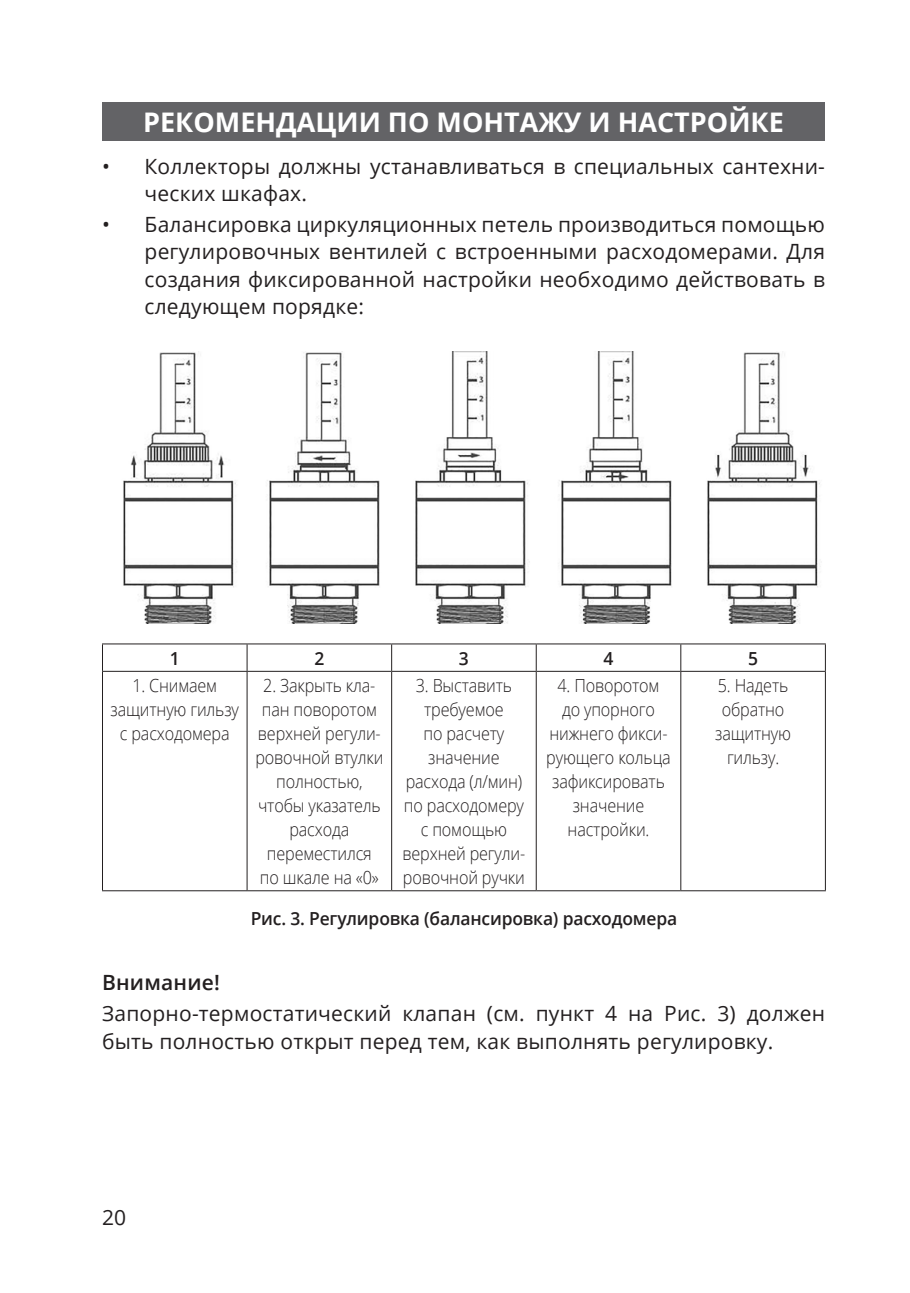
<style>
.page{position:relative;width:910px;height:1293px;background:#fff}
.page>*{position:absolute;margin:0;border:0;box-sizing:border-box;transform-origin:0 0}
.t1{font:700 27px "Open Sans";color:#fff}
.t2{font:21px/27px "Open Sans";letter-spacing:.01em;color:#231f20}
.t3{font:600 21px "Open Sans";letter-spacing:.01em;color:#231f20}
.t4{font:300 18px/24px "Open Sans";letter-spacing:-.01em;color:#231f20;text-align:center;scale:.9 1}
.t5{font:600 18px "Open Sans";letter-spacing:-.01em;color:#231f20}
</style>
<div class="page">
<div style="left:102px;top:102px;width:723px;height:39px;background:#636366"></div>
<img style="left:123px;top:352px;width:698px;height:271px">
<hr style="left:102px;top:643px;width:145px;height:1px;background:#231f20">
<svg style="left:102px;top:644px;width:1px;height:27px"></svg>
<hr style="left:247px;top:643px;width:145px;height:1px;background:#231f20">
<svg style="left:247px;top:644px;width:1px;height:27px"></svg>
<hr style="left:392px;top:643px;width:144px;height:1px;background:#231f20">
<svg style="left:391px;top:644px;width:1px;height:27px"></svg>
<hr style="left:536px;top:643px;width:145px;height:1px;background:#231f20">
<svg style="left:536px;top:644px;width:1px;height:27px"></svg>
<hr style="left:681px;top:643px;width:145px;height:1px;background:#231f20">
<svg style="left:680px;top:644px;width:1px;height:27px"></svg>
<svg style="left:825px;top:644px;width:1px;height:27px"></svg>
<hr style="left:102px;top:671px;width:145px;height:1px;background:#231f20">
<hr style="left:102px;top:672px;width:1px;height:218px;background:#231f20">
<hr style="left:247px;top:671px;width:145px;height:1px;background:#231f20">
<hr style="left:247px;top:672px;width:1px;height:218px;background:#231f20">
<hr style="left:392px;top:671px;width:144px;height:1px;background:#231f20">
<hr style="left:391px;top:672px;width:1px;height:218px;background:#231f20">
<hr style="left:536px;top:671px;width:145px;height:1px;background:#231f20">
<hr style="left:536px;top:672px;width:1px;height:218px;background:#231f20">
<hr style="left:681px;top:671px;width:145px;height:1px;background:#231f20">
<hr style="left:680px;top:672px;width:1px;height:218px;background:#231f20">
<hr style="left:825px;top:672px;width:1px;height:218px;background:#231f20">
<hr style="left:102px;top:890px;width:145px;height:1px;background:#231f20">
<hr style="left:247px;top:890px;width:145px;height:1px;background:#231f20">
<hr style="left:392px;top:890px;width:144px;height:1px;background:#231f20">
<hr style="left:536px;top:890px;width:145px;height:1px;background:#231f20">
<hr style="left:681px;top:890px;width:145px;height:1px;background:#231f20">
<h1 class="t1" style="left:143px;top:103px;width:642px">РЕКОМЕНДАЦИИ ПО МОНТАЖУ И НАСТРОЙКЕ</h1>
<p class="t2" style="left:145px;top:152px;width:682px;text-indent:-43px">• Коллекторы должны устанавливаться в специальных сантехни&shy;ческих шкафах.</p>
<p class="t2" style="left:145px;top:211px;width:682px;text-align:justify;text-indent:-43px">• Балансировка циркуляционных петель производиться помощью регулировочных вентилей с встроенными расходомерами. Для создания фиксированной настройки необходимо действовать в следующем порядке:</p>
<p class="t5" style="left:170px;top:645px;width:11px">1</p>
<p class="t5" style="left:314px;top:645px;width:11px">2</p>
<p class="t5" style="left:459px;top:645px;width:11px">3</p>
<p class="t5" style="left:604px;top:645px;width:11px">4</p>
<p class="t5" style="left:748px;top:645px;width:11px">5</p>
<p class="t4" style="left:111px;top:673px;width:144px">1. Снимаем защитную гильзу с расходомера</p>
<p class="t4" style="left:255px;top:673px;width:144px">2. Закрыть кла&shy;пан поворотом верхней регули&shy;ровочной втулки полностью, чтобы указатель расхода переместился по шкале на «0»</p>
<p class="t4" style="left:403px;top:673px;width:138px">3. Выставить требуемое<br>по расчету значение расхода (л/мин) по расходомеру с помощью верхней регули&shy;ровочной ручки</p>
<p class="t4" style="left:546px;top:673px;width:140px">4. Поворотом до упорного нижнего фикси&shy;рующего кольца зафиксировать значение настройки.</p>
<p class="t4" style="left:715px;top:673px;width:86px">5. Надеть обратно защитную гильзу.</p>
<p class="t5" style="left:251px;top:906px;width:428px">Рис. 3. Регулировка (балансировка) расходомера</p>
<p class="t3" style="left:102px;top:968px;width:119px">Внимание!</p>
<p class="t2" style="left:102px;top:1000px;width:724px">Запорно-термостатический клапан (cм. пункт 4 на Рис. 3) должен быть полностью открыт перед тем, как выполнять регулировку.</p>
<p class="t2" style="left:102px;top:1203px;width:26px">20</p>
</div>
